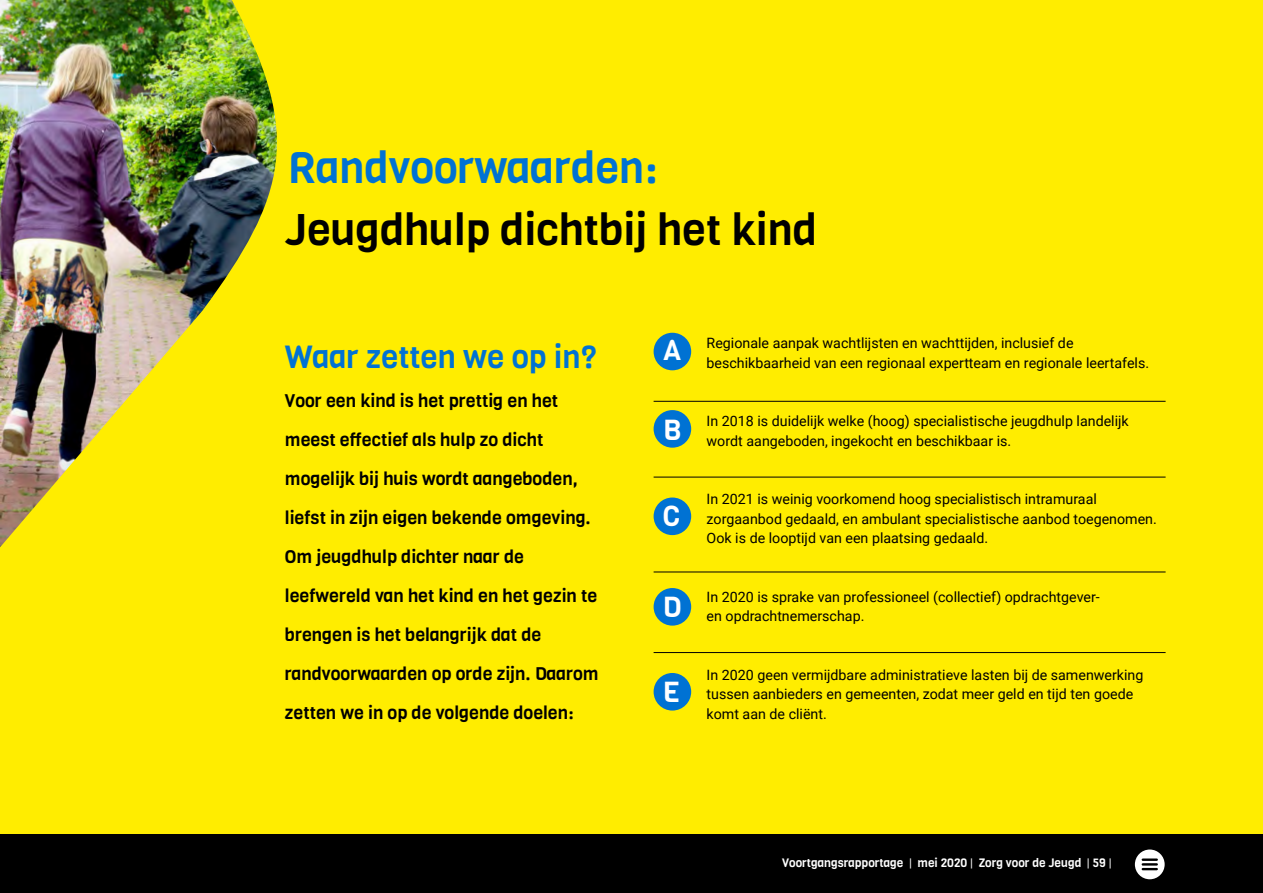
<style>
.page{position:relative;width:1263px;height:893px;background:#ffed00}
.page>*{position:absolute;margin:0;border:0;box-sizing:border-box;transform-origin:0 0}
.Hoofdstuktitel_Sub{font:43.5px "Viga";color:#000}
.Hoofdstuktitel_Sub-2{font:43.5px "Viga";color:#0072d3}
.Paragraafkop{font:31.5px "Viga";color:#0072d3}
.Letters{font:28.5px "Viga";color:#fff}
.Intro{font:18px/39px "Viga";color:#000}
.Plat{font:14.25px/19.5px "Roboto";color:#000}
.t1{font:12px "Viga";color:#fff}
.s1{font-family:"Roboto"}
</style>
<div class="page">
<img style="left:0;top:0;width:277px;height:547px">
<div style="left:654px;top:333px;width:37px;height:37px;background:#0072d3;border-radius:50%"></div>
<hr style="left:654px;top:401px;width:511px;height:1px;background:#000">
<div style="left:654px;top:410px;width:37px;height:38px;background:#0072d3;border-radius:50%"></div>
<hr style="left:654px;top:477px;width:511px;height:1px;background:#000">
<div style="left:654px;top:497px;width:37px;height:38px;background:#0072d3;border-radius:50%"></div>
<hr style="left:654px;top:572px;width:511px;height:1px;background:#000">
<div style="left:654px;top:588px;width:37px;height:38px;background:#0072d3;border-radius:50%"></div>
<hr style="left:654px;top:652px;width:511px;height:1px;background:#000">
<div style="left:654px;top:673px;width:37px;height:38px;background:#0072d3;border-radius:50%"></div>
<div style="left:0;top:834px;width:1263px;height:59px;background:#000"></div>
<svg style="left:1135px;top:849px;width:30px;height:30px"></svg>
<hr style="left:1143px;top:858px;width:14px;height:3px;background:#000">
<hr style="left:1143px;top:863px;width:14px;height:3px;background:#000">
<svg style="left:1143px;top:868px;width:14px;height:2px"></svg>
<p class="Hoofdstuktitel_Sub-2" style="left:288px;top:139px;width:372px">Randvoorwaarden:</p>
<p class="Hoofdstuktitel_Sub" style="left:285px;top:201px;width:534px">Jeugdhulp dichtbij het kind</p>
<p class="Paragraafkop" style="left:285px;top:336px;width:314px">Waar zetten we op in?</p>
<p class="Intro" style="left:285px;top:381px;width:315px">Voor een kind is het prettig en het meest effectief als hulp zo dicht mogelijk bij huis wordt aangeboden, liefst in zijn eigen bekende omgeving.<br>Om jeugdhulp dichter naar de leefwereld van het kind en het gezin te brengen is het belangrijk dat de randvoorwaarden op orde zijn. Daarom zetten we in op de volgende doelen:</p>
<p class="Letters" style="left:663px;top:331px;width:20px">A</p>
<p class="Plat" style="left:707px;top:333px;width:444px">Regionale aanpak wachtlijsten en wachttijden, inclusief de beschikbaarheid van een regionaal expertteam en regionale leertafels.</p>
<p class="Letters" style="left:663px;top:411px;width:20px">B</p>
<p class="Plat" style="left:707px;top:411px;width:424px">In 2018 is duidelijk welke (hoog) specialistische jeugdhulp landelijk wordt aangeboden, ingekocht en beschikbaar is.</p>
<p class="Letters" style="left:663px;top:497px;width:19px">C</p>
<p class="Plat" style="left:707px;top:489px;width:452px">In 2021 is weinig voorkomend hoog specialistisch intramuraal zorgaanbod gedaald, en ambulant specialistische aanbod toegenomen.<br>Ook is de looptijd van een plaatsing gedaald.</p>
<p class="Letters" style="left:663px;top:588px;width:20px">D</p>
<p class="Plat" style="left:707px;top:586px;width:395px">In 2020 is sprake van professioneel (collectief) opdrachtgever&shy;en opdrachtnemerschap.</p>
<p class="Letters" style="left:663px;top:673px;width:19px">E</p>
<p class="Plat" style="left:707px;top:664px;width:438px">In 2020 geen vermijdbare administratieve lasten bij de samenwerking tussen aanbieders en gemeenten, zodat meer geld en tijd ten goede komt aan de cliënt.</p>
<p class="t1" style="left:782px;top:855px;width:331px">Voortgangsrapportage <span class="s1">|</span> mei 2020 <span class="s1">|</span> Zorg voor de Jeugd <span class="s1">|</span> 59 <span class="s1">|</span></p>
</div>
